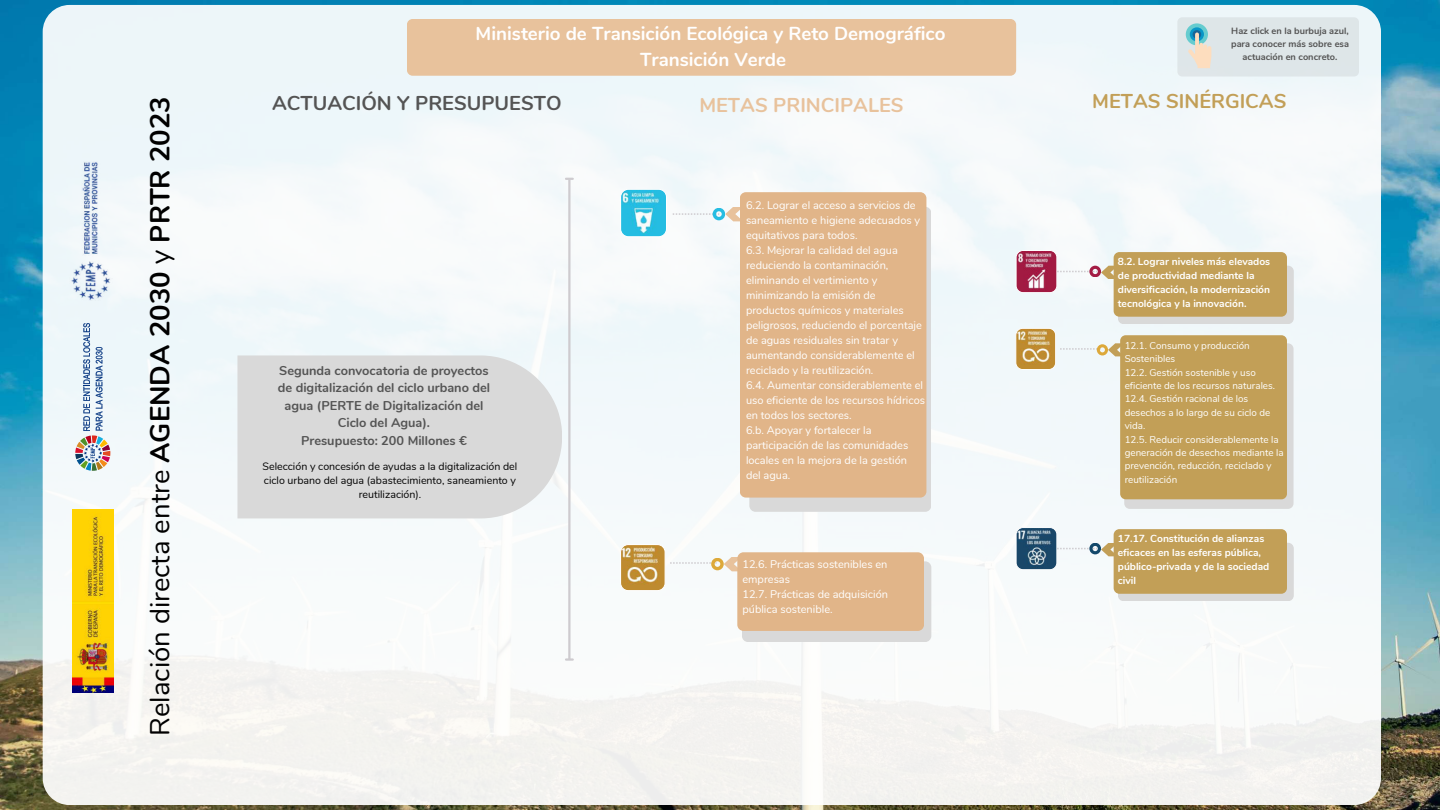
<style>
.page{position:relative;width:1440px;height:810px;background:#fff}
.page>*{position:absolute;margin:0;border:0;box-sizing:border-box;transform-origin:0 0}
.t1{font:27.5px "Nunito";color:#000}
.t2{font:700 20px "Nunito";color:#545454}
.t3{font:700 20px "Nunito";color:#e8c29c}
.t4{font:700 20px "Nunito";color:#c29f57}
.t5{font:700 18.8px/26.2px "Nunito";color:#fff;text-align:center}
.t6{font:700 12.7px/17.5px "Nunito";color:#545454;text-align:center}
.t7{font:11px/15px "Nunito";color:#fff}
.t8{font:10.6px/14.3px "Nunito";color:#000;text-align:center}
.t9{font:700 10.2px/13.9px "Nunito";color:#fff}
.t10{font:9.8px/13.4px "Nunito";color:#fff}
.t11{font:700 9.2px/12.7px "Nunito";color:#545454;text-align:center}
.s1{font-weight:700}
</style>
<div class="page">
<img style="left:0;top:0;width:1440px;height:810px">
<div style="left:43px;top:5px;width:1338px;height:800px;background:#f4f8fa;border-radius:27px"></div>
<svg style="left:75px;top:323px;width:35px;height:148px"></svg>
<img style="left:71px;top:162px;width:39px;height:138px">
<hr style="left:568px;top:179px;width:3px;height:480px;background:#cecbcf">
<svg style="left:566px;top:658px;width:7px;height:3px"></svg>
<svg style="left:237px;top:355px;width:325px;height:163px;background:#dadadb"></svg>
<div style="left:1118px;top:266px;width:176px;height:58px;background:#d9d9d9;border-radius:6px"></div>
<div style="left:1114px;top:252px;width:173px;height:65px;background:#c29f57;border-radius:6px"></div>
<svg style="left:1016px;top:251px;width:102px;height:42px"></svg>
<div style="left:407px;top:19px;width:609px;height:57px;background:#e8c29c;border-radius:6px"></div>
<img style="left:73px;top:510px;width:40px;height:183px">
<div style="left:742px;top:561px;width:189px;height:81px;background:#d9d9d9;border-radius:6px"></div>
<div style="left:737px;top:552px;width:187px;height:79px;background:#e1b589;border-radius:6px"></div>
<svg style="left:621px;top:545px;width:121px;height:46px"></svg>
<div style="left:1177px;top:17px;width:182px;height:60px;background:#dee6e8;border-radius:5px"></div>
<div style="left:1186px;top:23px;width:22px;height:22px;background:#66cccf;border-radius:50%"></div>
<div style="left:1190px;top:27px;width:14px;height:14px;background:#0896c7;border-radius:50%"></div>
<svg style="left:1193px;top:30px;width:8px;height:9px"></svg>
<svg style="left:1188px;top:33px;width:23px;height:35px"></svg>
<div style="left:749px;top:207px;width:182px;height:305px;background:#d9d9d9;border-radius:6px"></div>
<div style="left:740px;top:192px;width:186px;height:306px;background:#e1b589;border-radius:6px"></div>
<svg style="left:673px;top:207px;width:67px;height:14px"></svg>
<svg style="left:621px;top:189px;width:46px;height:48px;background:#56cae5"></svg>
<div style="left:1118px;top:543px;width:176px;height:58px;background:#d9d9d9;border-radius:6px"></div>
<div style="left:1114px;top:529px;width:173px;height:65px;background:#c29f57;border-radius:6px"></div>
<svg style="left:1016px;top:528px;width:102px;height:42px"></svg>
<div style="left:1124px;top:343px;width:170px;height:166px;background:#d9d9d9;border-radius:6px"></div>
<div style="left:1120px;top:335px;width:167px;height:164px;background:#c29f57;border-radius:6px"></div>
<svg style="left:1016px;top:328px;width:108px;height:42px"></svg>
<h1 class="t1" style="left:140px;top:736px;width:641px;rotate:-90deg">Relación directa entre <span class="s1">AGENDA 2030</span> y <span class="s1">PRTR 2023</span></h1>
<h3 class="t5" style="left:476px;top:19px;width:471px">Ministerio de Transición Ecológica y Reto Demográfico<br>Transición Verde</h3>
<p class="t11" style="left:1231px;top:24px;width:119px">Haz click en la burbuja azul, para conocer más sobre esa actuación en concreto.</p>
<h2 class="t2" style="left:272px;top:88px;width:291px">ACTUACIÓN Y PRESUPUESTO</h2>
<p class="t6" style="left:278px;top:361px;width:214px">Segunda convocatoria de proyectos de digitalización del ciclo urbano del agua (PERTE de Digitalización del<br>Ciclo del Agua).<br>Presupuesto: 200 Millones €</p>
<p class="t8" style="left:263px;top:458px;width:256px">Selección y concesión de ayudas a la digitalización del ciclo urbano del agua (abastecimiento, saneamiento y reutilización).</p>
<h2 class="t3" style="left:699px;top:90px;width:206px">METAS PRINCIPALES</h2>
<h2 class="t4" style="left:1092px;top:87px;width:196px">METAS SINÉRGICAS</h2>
<p class="t7" style="left:746px;top:197px;width:181px">6.2. Lograr el acceso a servicios de saneamiento e higiene adecuados y equitativos para todos.<br>6.3. Mejorar la calidad del agua reduciendo la contaminación, eliminando el vertimiento y minimizando la emisión de productos químicos y materiales peligrosos, reduciendo el porcentaje de aguas residuales sin tratar y aumentando considerablemente el reciclado y la reutilización.<br>6.4. Aumentar considerablemente el uso eficiente de los recursos hídricos en todos los sectores.<br>6.b. Apoyar y fortalecer la participación de las comunidades locales en la mejora de la gestión<br>del agua.</p>
<p class="t7" style="left:742px;top:556px;width:147px">12.6. Prácticas sostenibles en empresas<br>12.7. Prácticas de adquisición pública sostenible.</p>
<p class="t9" style="left:1118px;top:254px;width:154px">8.2. Lograr niveles más elevados de productividad mediante la diversificación, la modernización tecnológica y la innovación.</p>
<p class="t10" style="left:1125px;top:338px;width:160px">12.1. Consumo y producción<br>Sostenibles<br>12.2. Gestión sostenible y uso eficiente de los recursos naturales.<br>12.4. Gestión racional de los desechos a lo largo de su ciclo de vida.<br>12.5. Reducir considerablemente la generación de desechos mediante la prevención, reducción, reciclado y reutilización</p>
<p class="t9" style="left:1118px;top:531px;width:153px">17.17. Constitución de alianzas eficaces en las esferas pública, público-privada y de la sociedad civil</p>
</div>
